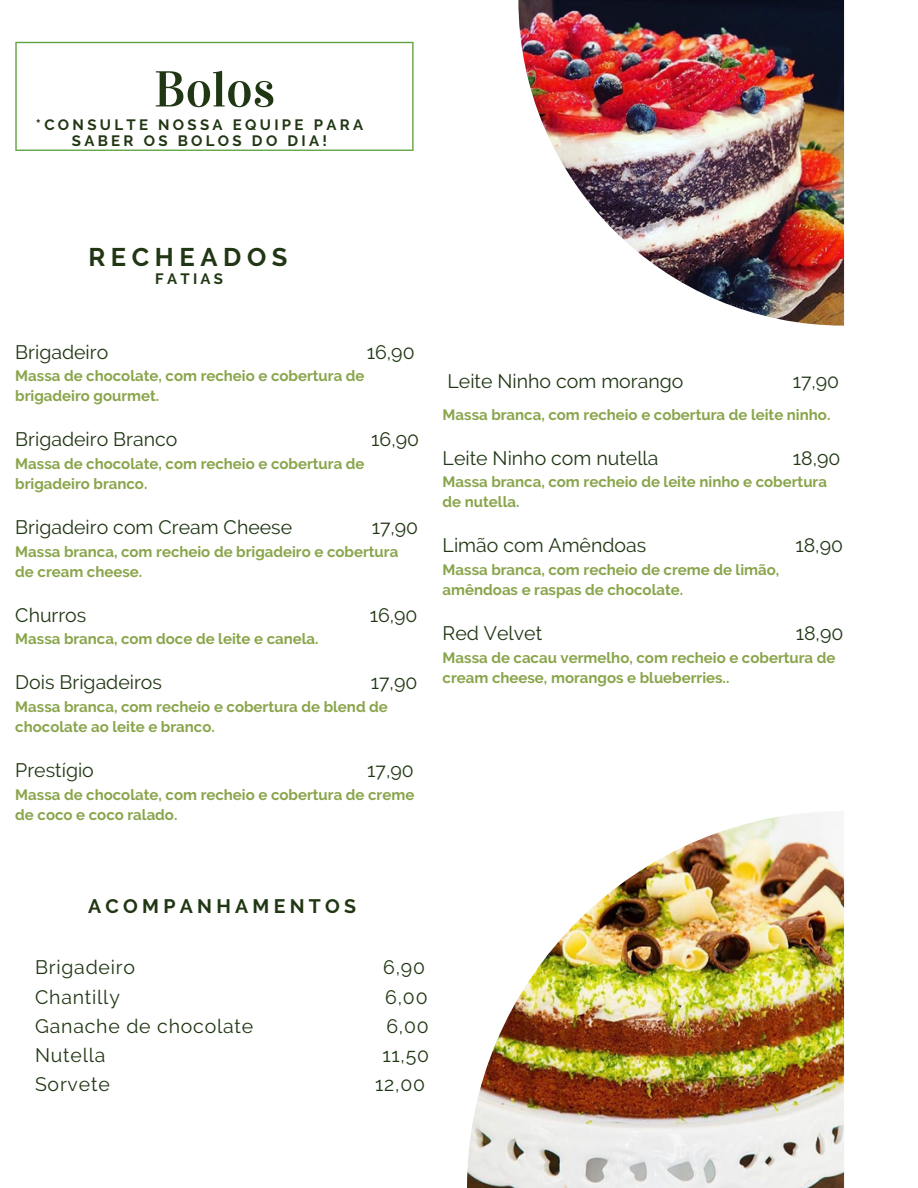
<style>
.page{position:relative;width:918px;height:1188px;background:#fff}
.page>*{position:absolute;margin:0;border:0;box-sizing:border-box;transform-origin:0 0}
.t1{font:50.55px "Vidaloka";color:#213714}
.t2{font:700 25.5px "Raleway";letter-spacing:.22em;color:#213714}
.t3{font:19.5px "Raleway";color:#213714}
.t4{font:19.5px "Raleway";letter-spacing:.04em;color:#213714}
.t5{font:700 19.5px "Raleway";letter-spacing:.22em;color:#213714}
.t6{font:700 15px/20.2px "Raleway";color:#89a54b}
.t7{font:700 15px/15.8px "Raleway";letter-spacing:.22em;color:#213714;text-align:center}
</style>
<div class="page">
<svg style="left:15px;top:42px;width:399px;height:109px"></svg>
<img style="left:467px;top:812px;width:377px;height:376px">
<img style="left:518px;top:0;width:326px;height:326px">
<h1 class="t1" style="left:154px;top:59px;width:123px">Bolos</h1>
<p class="t7" style="left:36px;top:117px;width:329px">*CONSULTE NOSSA EQUIPE PARA<br>SABER OS BOLOS DO DIA!</p>
<h2 class="t2" style="left:88px;top:242px;width:201px">RECHEADOS</h2>
<p class="t7" style="left:155px;top:270px;width:70px">FATIAS</p>
<h3 class="t3" style="left:15px;top:340px;width:95px">Brigadeiro</h3>
<h3 class="t3" style="left:367px;top:340px;width:49px">16,90</h3>
<p class="t6" style="left:15px;top:366px;width:351px">Massa de chocolate, com recheio e cobertura de brigadeiro gourmet.</p>
<h3 class="t3" style="left:15px;top:428px;width:164px">Brigadeiro Branco</h3>
<h3 class="t3" style="left:371px;top:428px;width:49px">16,90</h3>
<p class="t6" style="left:15px;top:453px;width:351px">Massa de chocolate, com recheio e cobertura de brigadeiro branco.</p>
<h3 class="t3" style="left:15px;top:516px;width:278px">Brigadeiro com Cream Cheese</h3>
<h3 class="t3" style="left:372px;top:516px;width:48px">17,90</h3>
<p class="t6" style="left:15px;top:541px;width:384px">Massa branca, com recheio de brigadeiro e cobertura de cream cheese.</p>
<h3 class="t3" style="left:15px;top:604px;width:73px">Churros</h3>
<h3 class="t3" style="left:370px;top:604px;width:49px">16,90</h3>
<p class="t6" style="left:15px;top:629px;width:305px">Massa branca, com doce de leite e canela.</p>
<h3 class="t3" style="left:15px;top:671px;width:148px">Dois Brigadeiros</h3>
<h3 class="t3" style="left:371px;top:671px;width:48px">17,90</h3>
<p class="t6" style="left:15px;top:696px;width:374px">Massa branca, com recheio e cobertura de blend de chocolate ao leite e branco.</p>
<h3 class="t3" style="left:15px;top:759px;width:80px">Prestígio</h3>
<h3 class="t3" style="left:367px;top:759px;width:48px">17,90</h3>
<p class="t6" style="left:15px;top:784px;width:401px">Massa de chocolate, com recheio e cobertura de creme de coco e coco ralado.</p>
<h3 class="t3" style="left:448px;top:370px;width:237px">Leite Ninho com morango</h3>
<h3 class="t3" style="left:793px;top:370px;width:48px">17,90</h3>
<p class="t6" style="left:443px;top:404px;width:389px">Massa branca, com recheio e cobertura de leite ninho.</p>
<h3 class="t3" style="left:443px;top:446px;width:217px">Leite Ninho com nutella</h3>
<h3 class="t3" style="left:793px;top:446px;width:49px">18,90</h3>
<p class="t6" style="left:443px;top:472px;width:386px">Massa branca, com recheio de leite ninho e cobertura de nutella.</p>
<h3 class="t3" style="left:443px;top:534px;width:205px">Limão com Amêndoas</h3>
<h3 class="t3" style="left:795px;top:534px;width:49px">18,90</h3>
<p class="t6" style="left:443px;top:559px;width:338px">Massa branca, com recheio de creme de limão, amêndoas e raspas de chocolate.</p>
<h3 class="t3" style="left:443px;top:622px;width:101px">Red Velvet</h3>
<h3 class="t3" style="left:796px;top:622px;width:49px">18,90</h3>
<p class="t6" style="left:443px;top:647px;width:394px">Massa de cacau vermelho, com recheio e cobertura de cream cheese, morangos e blueberries..</p>
<h3 class="t5" style="left:88px;top:895px;width:270px">ACOMPANHAMENTOS</h3>
<h3 class="t4" style="left:35px;top:956px;width:102px">Brigadeiro</h3>
<h3 class="t3" style="left:383px;top:956px;width:43px">6,90</h3>
<h3 class="t4" style="left:35px;top:985px;width:86px">Chantilly</h3>
<h3 class="t3" style="left:385px;top:985px;width:44px">6,00</h3>
<h3 class="t4" style="left:35px;top:1015px;width:220px">Ganache de chocolate</h3>
<h3 class="t3" style="left:386px;top:1015px;width:44px">6,00</h3>
<h3 class="t4" style="left:35px;top:1044px;width:72px">Nutella</h3>
<h3 class="t3" style="left:382px;top:1044px;width:48px">11,50</h3>
<h3 class="t4" style="left:35px;top:1073px;width:76px">Sorvete</h3>
<h3 class="t3" style="left:375px;top:1073px;width:51px">12,00</h3>
</div>
